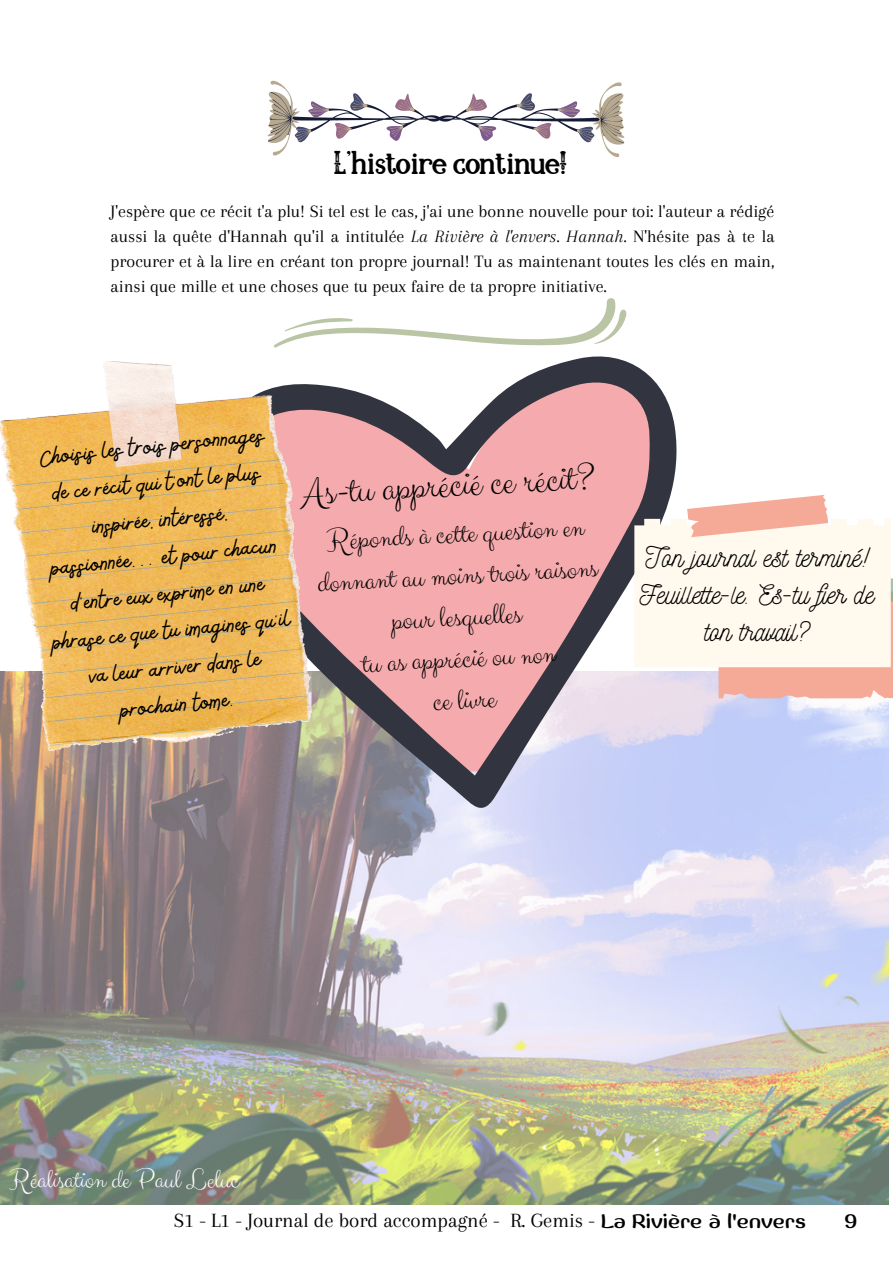
<style>
.page{position:relative;width:893px;height:1264px;background:#fff}
.page>*{position:absolute;margin:0;border:0;box-sizing:border-box;transform-origin:0 0}
.t1{font:40.5px "Clicker Script";color:#000}
.t2{font:33px "ALITIDE";color:#000}
.t3{font:30px/41.5px "Clicker Script";color:#000;text-align:center}
.t4{font:27px/37px "Bellaboo";color:#000;text-align:center}
.t5{font:27px/37px "Harmonie";color:#000;text-align:center}
.t6{font:27px "Clicker Script";color:#fff}
.t7{font:21px "Arapey";color:#000}
.t8{font:500 19.5px "Jella";color:#000}
.t9{font:18px/24.8px "Arapey";color:#000;text-align:justify}
.s1{font-style:italic}
.s2{font-family:"Jella";font-weight:500;font-size:19.5px}
</style>
<div class="page">
<svg style="left:274px;top:298px;width:353px;height:48px"></svg>
<img style="left:0;top:698px;width:888px;height:506px">
<svg style="left:189px;top:346px;width:507px;height:477px;background:#caa7ae"></svg>
<svg style="left:634px;top:495px;width:258px;height:203px;background:#f9e7dd"></svg>
<img style="left:0;top:361px;width:312px;height:389px">
<svg style="left:268px;top:81px;width:356px;height:76px"></svg>
<h2 class="t2" style="left:334px;top:144px;width:234px">L'histoire continue!</h2>
<p class="t9" style="left:111px;top:199px;width:665px">J'espère que ce récit t'a plu! Si tel est le cas, j'ai une bonne nouvelle pour toi: l'auteur a rédigé aussi la quête d'Hannah qu'il a intitulée <span class="s1">La Rivière à l'envers. Hannah.</span> N'hésite pas à te la procurer et à la lire en créant ton propre journal! Tu as maintenant toutes les clés en main, ainsi que mille et une choses que tu peux faire de ta propre initiative.</p>
<h3 class="t4" style="left:31px;top:440px;width:240px;rotate:-6deg">Choisis les trois personnages de ce récit qui t'ont le plus inspirée, intéressé, passionnée... et pour chacun d'entre eux exprime en une phrase ce que tu imagines qu'il va leur arriver dans le prochain tome.</h3>
<h1 class="t1" style="left:300px;top:467px;width:295px;rotate:-3deg">As-tu apprécié ce récit?</h1>
<h3 class="t3" style="left:314px;top:521px;width:282px;rotate:-3deg">Réponds à cette question en donnant au moins trois raisons pour lesquelles<br>tu as apprécié ou non<br>ce livre</h3>
<h3 class="t5" style="left:639px;top:543px;width:236px">Ton journal est terminé!<br>Feuillette-le. Es-tu fier de ton travail?</h3>
<h3 class="t6" style="left:9px;top:1162px;width:231px">Réalisation de Paul Leluc</h3>
<p class="t7" style="left:174px;top:1208px;width:633px">S1 - L1 - Journal de bord accompagné - R. Gemis - <span class="s2">La Rivière à l'envers</span></p>
<p class="t8" style="left:844px;top:1213px;width:14px">9</p>
</div>
